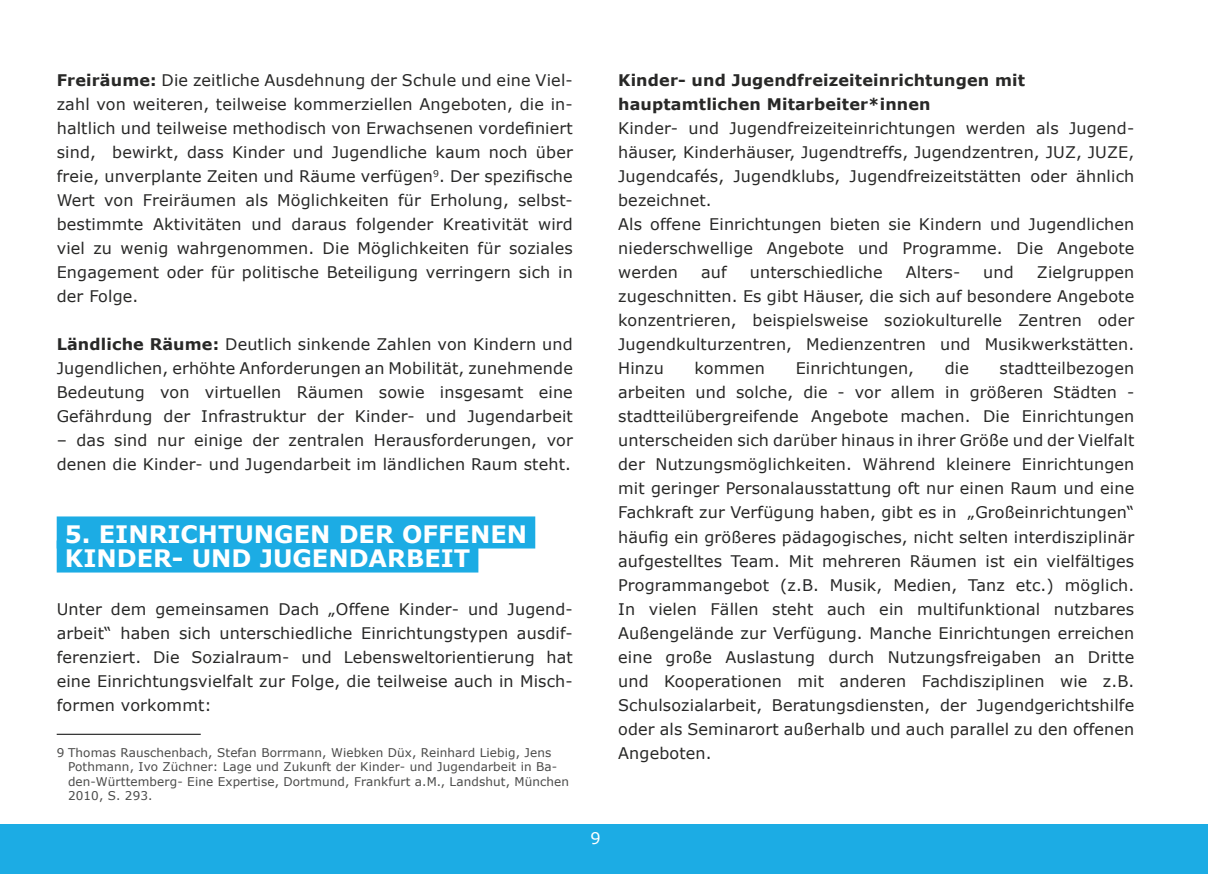
<style>
.page{position:relative;width:1208px;height:874px;background:#fff}
.page>*{position:absolute;margin:0;border:0;box-sizing:border-box;transform-origin:0 0}
.t1{font:700 24px/24px "Verdana";color:#fff}
.t2{font:16px/24px "Verdana";letter-spacing:.01em;color:#282827;text-align:justify}
.t3{font:700 16px/24px "Verdana";letter-spacing:.01em;color:#282827}
.t4{font:16px "Verdana";color:#fff}
.t5{font:12px/14.4px "Verdana";letter-spacing:.01em;color:#4a4a49}
.s1{font-weight:700}
</style>
<div class="page">
<div style="left:0;top:823px;width:1208px;height:50px;background:#1cace4"></div>
<div style="left:57px;top:516px;width:478px;height:32px;background:#1cace4"></div>
<div style="left:57px;top:540px;width:421px;height:32px;background:#1cace4"></div>
<hr style="left:57px;top:733px;width:144px;height:1px;background:#000">
<p class="t2" style="left:57px;top:68px;width:517px"><span class="s1">Freiräume:</span> Die zeitliche Ausdehnung der Schule und eine Viel&shy;zahl von weiteren, teilweise kommerziellen Angeboten, die in&shy;haltlich und teilweise methodisch von Erwachsenen vordefiniert sind, bewirkt, dass Kinder und Jugendliche kaum noch über freie, unverplante Zeiten und Räume verfügen<sup>9</sup>. Der spezifische Wert von Freiräumen als Möglichkeiten für Erholung, selbst&shy;bestimmte Aktivitäten und daraus folgender Kreativität wird viel zu wenig wahrgenommen. Die Möglichkeiten für soziales Engagement oder für politische Beteiligung verringern sich in der Folge.</p>
<p class="t2" style="left:57px;top:332px;width:518px"><span class="s1">Ländliche Räume:</span> Deutlich sinkende Zahlen von Kindern und Jugendlichen, erhöhte Anforderungen an Mobilität, zunehmende Bedeutung von virtuellen Räumen sowie insgesamt eine Gefährdung der Infrastruktur der Kinder- und Jugendarbeit</p>
<p class="t2" style="left:57px;top:428px;width:517px">– das sind nur einige der zentralen Herausforderungen, vor denen die Kinder- und Jugendarbeit im ländlichen Raum steht.</p>
<h1 class="t1" style="left:65px;top:521px;width:464px">5. EINRICHTUNGEN DER OFFENEN<br>KINDER- UND JUGENDARBEIT</h1>
<p class="t2" style="left:57px;top:596px;width:518px">Unter dem gemeinsamen Dach „Offene Kinder- und Jugend&shy;arbeit“ haben sich unterschiedliche Einrichtungstypen ausdif&shy;ferenziert. Die Sozialraum- und Lebensweltorientierung hat eine Einrichtungsvielfalt zur Folge, die teilweise auch in Misch&shy;formen vorkommt:</p>
<p class="t5" style="left:68px;top:744px;width:502px;text-indent:-11px">9 Thomas Rauschenbach, Stefan Borrmann, Wiebken Düx, Reinhard Liebig, Jens Pothmann, Ivo Züchner: Lage und Zukunft der Kinder- und Jugendarbeit in Ba&shy;den-Württemberg- Eine Expertise, Dortmund, Frankfurt a.M., Landshut, München 2010, S. 293.</p>
<p class="t4" style="left:590px;top:826px;width:12px">9</p>
<p class="t3" style="left:618px;top:68px;width:408px">Kinder- und Jugendfreizeiteinrichtungen mit hauptamtlichen Mitarbeiter*innen</p>
<p class="t2" style="left:618px;top:116px;width:518px;text-align:left">Kinder- und Jugendfreizeiteinrichtungen werden als Jugend&shy;häuser, Kinderhäuser, Jugendtreffs, Jugendzentren, JUZ, JUZE, Jugendcafés, Jugendklubs, Jugendfreizeitstätten oder ähnlich bezeichnet.<br>Als offene Einrichtungen bieten sie Kindern und Jugendlichen niederschwellige Angebote und Programme. Die Angebote werden</p>
<p class="t2" style="left:701px;top:260px;width:27px">auf</p>
<p class="t2" style="left:750px;top:260px;width:134px">unterschiedliche</p>
<p class="t2" style="left:905px;top:260px;width:56px">Alters-</p>
<p class="t2" style="left:983px;top:260px;width:32px">und</p>
<p class="t2" style="left:618px;top:260px;width:518px;text-indent:419px">Zielgruppen zugeschnitten. Es gibt Häuser, die sich auf besondere Angebote konzentrieren, beispielsweise soziokulturelle Zentren oder Jugendkulturzentren, Medienzentren und Musikwerkstätten.<br>Hinzu</p>
<p class="t2" style="left:618px;top:356px;width:518px;text-indent:381px">stadtteilbezogen arbeiten und solche, die - vor allem in größeren Städten - stadtteilübergreifende Angebote machen. Die Einrichtungen unterscheiden sich darüber hinaus in ihrer Größe und der Vielfalt der Nutzungsmöglichkeiten. Während kleinere Einrichtungen mit geringer Personalausstattung oft nur einen Raum und eine Fachkraft zur Verfügung haben, gibt es in „Großeinrichtungen“ häufig ein größeres pädagogisches, nicht selten interdisziplinär aufgestelltes Team. Mit mehreren Räumen ist ein vielfältiges Programmangebot (z.B. Musik, Medien, Tanz etc.) möglich.<br>In vielen Fällen steht auch ein multifunktional nutzbares Außengelände zur Verfügung. Manche Einrichtungen erreichen eine große Auslastung durch Nutzungsfreigaben an Dritte und Kooperationen mit anderen Fachdisziplinen wie z.B.<br>Schulsozialarbeit, Beratungsdiensten, der Jugendgerichtshilfe oder als Seminarort außerhalb und auch parallel zu den offenen Angeboten.</p>
<p class="t2" style="left:694px;top:356px;width:72px">kommen</p>
<p class="t2" style="left:795px;top:356px;width:120px">Einrichtungen,</p>
<p class="t2" style="left:944px;top:356px;width:26px">die</p>
</div>
